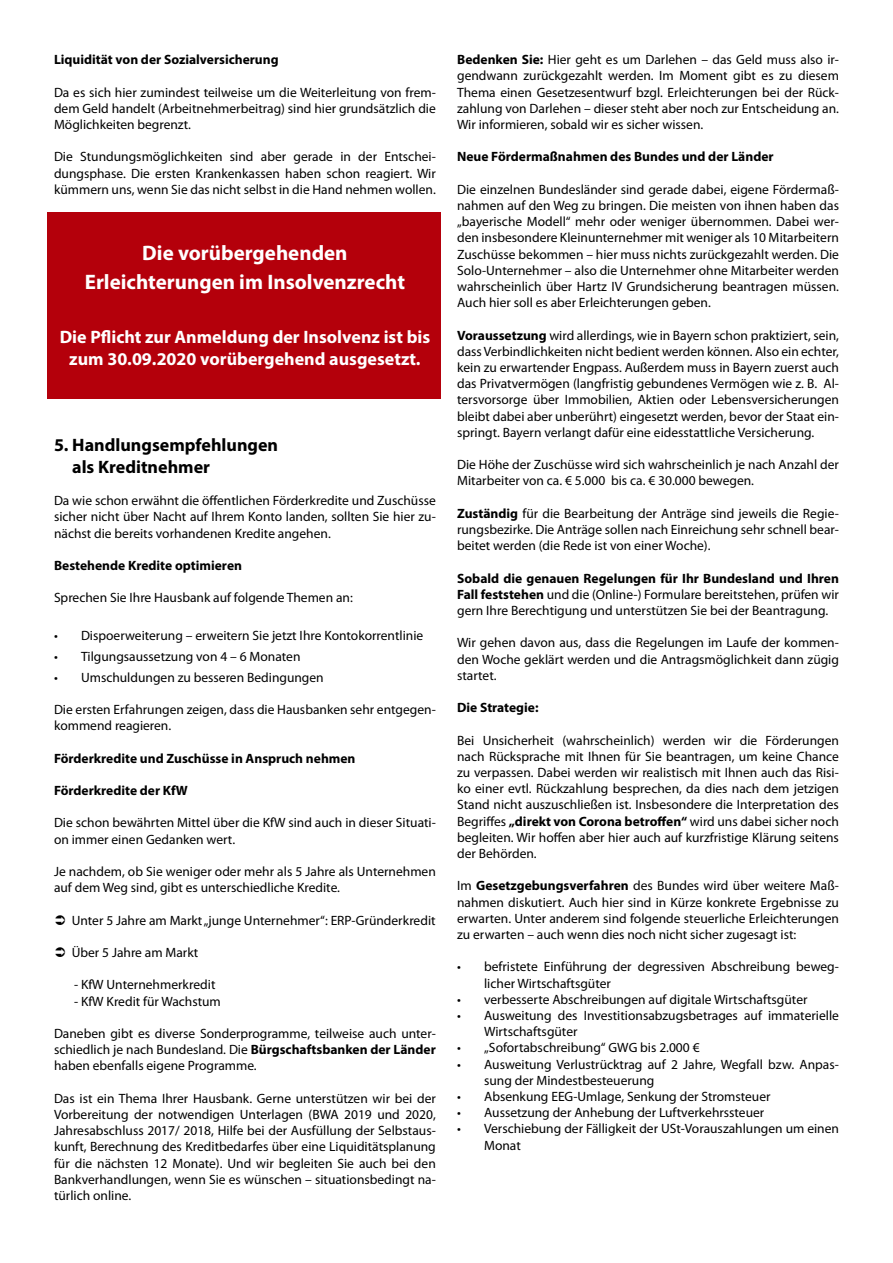
<style>
.page{position:relative;width:893px;height:1263px;background:#fff}
.page>*{position:absolute;margin:0;border:0;box-sizing:border-box;transform-origin:0 0}
.t1{font:700 21px/28.8px "Myriad Pro";color:#fff;text-align:center}
.t2{font:700 18px/21.6px "Myriad Pro";color:#fff;text-align:center}
.t3{font:700 18px/21.6px "Myriad Pro";color:#000}
.t4{font:13.5px/16.2px "Myriad Pro";color:#000;text-align:justify}
.t5{font:700 13.5px "Myriad Pro";color:#000}
.s1{font-weight:700}
</style>
<div class="page">
<div style="left:47px;top:213px;width:394px;height:186px;background:#b4000b"></div>
<p class="t5" style="left:54px;top:51px;width:226px">Liquidität von der Sozialversicherung</p>
<p class="t4" style="left:54px;top:84px;width:383px">Da es sich hier zumindest teilweise um die Weiterleitung von frem&shy;dem Geld handelt (Arbeitnehmerbeitrag) sind hier grundsätzlich die Möglichkeiten begrenzt.</p>
<p class="t4" style="left:54px;top:148px;width:383px">Die Stundungsmöglichkeiten sind aber gerade in der Entschei&shy;dungsphase. Die ersten Krankenkassen haben schon reagiert. Wir kümmern uns, wenn Sie das nicht selbst in die Hand nehmen wollen.</p>
<h1 class="t1" style="left:85px;top:238px;width:322px">Die vorübergehenden<br>Erleichterungen im Insolvenzrecht</h1>
<h2 class="t2" style="left:60px;top:326px;width:372px">Die Pflicht zur Anmeldung der Insolvenz ist bis zum 30.09.2020 vorübergehend ausgesetzt.</h2>
<h2 class="t3" style="left:72px;top:434px;width:207px;text-indent:-18px">5. Handlungsempfehlungen als Kreditnehmer</h2>
<p class="t4" style="left:54px;top:492px;width:383px">Da wie schon erwähnt die öffentlichen Förderkredite und Zuschüsse sicher nicht über Nacht auf Ihrem Konto landen, sollten Sie hier zu&shy;nächst die bereits vorhandenen Kredite angehen.</p>
<p class="t5" style="left:54px;top:557px;width:190px">Bestehende Kredite optimieren</p>
<p class="t4" style="left:54px;top:589px;width:300px">Sprechen Sie Ihre Hausbank auf folgende Themen an:</p>
<p class="t4" style="left:54px;top:627px;width:371px">• Dispoerweiterung – erweitern Sie jetzt Ihre Kontokorrentlinie</p>
<p class="t4" style="left:54px;top:648px;width:248px">• Tilgungsaussetzung von 4 – 6 Monaten</p>
<p class="t4" style="left:54px;top:669px;width:271px">• Umschuldungen zu besseren Bedingungen</p>
<p class="t4" style="left:54px;top:701px;width:383px">Die ersten Erfahrungen zeigen, dass die Hausbanken sehr entgegen&shy;kommend reagieren.</p>
<p class="t5" style="left:54px;top:749px;width:303px">Förderkredite und Zuschüsse in Anspruch nehmen</p>
<p class="t5" style="left:54px;top:782px;width:135px">Förderkredite der KfW</p>
<p class="t4" style="left:54px;top:815px;width:383px">Die schon bewährten Mittel über die KfW sind auch in dieser Situati&shy;on immer einen Gedanken wert.</p>
<p class="t4" style="left:54px;top:863px;width:383px">Je nachdem, ob Sie weniger oder mehr als 5 Jahre als Unternehmen auf dem Weg sind, gibt es unterschiedliche Kredite.</p>
<p class="t4" style="left:72px;top:912px;width:365px">Unter 5 Jahre am Markt „junge Unternehmer“: ERP-Gründerkredit</p>
<p class="t4" style="left:72px;top:944px;width:128px">Über 5 Jahre am Markt</p>
<p class="t4" style="left:74px;top:977px;width:143px">- KfW Unternehmerkredit</p>
<p class="t4" style="left:74px;top:993px;width:148px">- KfW Kredit für Wachstum</p>
<p class="t4" style="left:54px;top:1025px;width:383px">Daneben gibt es diverse Sonderprogramme, teilweise auch unter&shy;schiedlich je nach Bundesland. Die <span class="s1">Bürgschaftsbanken der Länder </span>haben ebenfalls eigene Programme.</p>
<p class="t4" style="left:54px;top:1090px;width:383px">Das ist ein Thema Ihrer Hausbank. Gerne unterstützen wir bei der Vorbereitung der notwendigen Unterlagen (BWA 2019 und 2020, Jahresabschluss 2017/ 2018, Hilfe bei der Ausfüllung der Selbstaus&shy;kunft, Berechnung des Kreditbedarfes über eine Liquiditätsplanung für die nächsten 12 Monate). Und wir begleiten Sie auch bei den Bankverhandlungen, wenn Sie es wünschen – situationsbedingt na&shy;türlich online.</p>
<p class="t4" style="left:457px;top:51px;width:383px"><span class="s1">Bedenken Sie:</span> Hier geht es um Darlehen – das Geld muss also ir&shy;gendwann zurückgezahlt werden. Im Moment gibt es zu diesem Thema einen Gesetzesentwurf bzgl. Erleichterungen bei der Rück&shy;zahlung von Darlehen – dieser steht aber noch zur Entscheidung an.<br>Wir informieren, sobald wir es sicher wissen.</p>
<p class="t5" style="left:457px;top:148px;width:318px">Neue Fördermaßnahmen des Bundes und der Länder</p>
<p class="t4" style="left:457px;top:181px;width:383px">Die einzelnen Bundesländer sind gerade dabei, eigene Fördermaß&shy;nahmen auf den Weg zu bringen. Die meisten von ihnen haben das „bayerische Modell“ mehr oder weniger übernommen. Dabei wer&shy;den insbesondere Kleinunternehmer mit weniger als 10 Mitarbeitern Zuschüsse bekommen – hier muss nichts zurückgezahlt werden. Die Solo-Unternehmer – also die Unternehmer ohne Mitarbeiter werden wahrscheinlich über Hartz IV Grundsicherung beantragen müssen.<br>Auch hier soll es aber Erleichterungen geben.</p>
<p class="t4" style="left:457px;top:327px;width:383px"><span class="s1">Voraussetzung</span> wird allerdings, wie in Bayern schon praktiziert, sein, dass Verbindlichkeiten nicht bedient werden können. Also ein echter, kein zu erwartender Engpass. Außerdem muss in Bayern zuerst auch das Privatvermögen (langfristig gebundenes Vermögen wie z. B. Al&shy;tersvorsorge über Immobilien, Aktien oder Lebensversicherungen bleibt dabei aber unberührt) eingesetzt werden, bevor der Staat ein&shy;springt. Bayern verlangt dafür eine eidesstattliche Versicherung.</p>
<p class="t4" style="left:457px;top:456px;width:383px">Die Höhe der Zuschüsse wird sich wahrscheinlich je nach Anzahl der<br>Mitarbeiter von ca. € 5.000 bis ca. € 30.000 bewegen.</p>
<p class="t4" style="left:457px;top:505px;width:383px"><span class="s1">Zuständig</span> für die Bearbeitung der Anträge sind jeweils die Regie&shy;rungsbezirke. Die Anträge sollen nach Einreichung sehr schnell bear&shy;beitet werden (die Rede ist von einer Woche).</p>
<p class="t4" style="left:457px;top:570px;width:383px"><span class="s1">Sobald die genauen Regelungen für Ihr Bundesland und Ihren Fall feststehen</span> und die (Online-) Formulare bereitstehen, prüfen wir gern Ihre Berechtigung und unterstützen Sie bei der Beantragung.</p>
<p class="t4" style="left:457px;top:635px;width:383px">Wir gehen davon aus, dass die Regelungen im Laufe der kommen&shy;den Woche geklärt werden und die Antragsmöglichkeit dann zügig startet.</p>
<p class="t5" style="left:457px;top:699px;width:83px">Die Strategie:</p>
<p class="t4" style="left:457px;top:732px;width:383px">Bei Unsicherheit (wahrscheinlich) werden wir die Förderungen nach Rücksprache mit Ihnen für Sie beantragen, um keine Chance zu verpassen. Dabei werden wir realistisch mit Ihnen auch das Risi&shy;ko einer evtl. Rückzahlung besprechen, da dies nach dem jetzigen Stand nicht auszuschließen ist. Insbesondere die Interpretation des Begriffes <span class="s1">„direkt von Corona betroffen“</span> wird uns dabei sicher noch begleiten. Wir hoffen aber hier auch auf kurzfristige Klärung seitens der Behörden.</p>
<p class="t4" style="left:457px;top:878px;width:383px">Im <span class="s1">Gesetzgebungsverfahren</span> des Bundes wird über weitere Maß&shy;nahmen diskutiert. Auch hier sind in Kürze konkrete Ergebnisse zu erwarten. Unter anderem sind folgende steuerliche Erleichterungen zu erwarten – auch wenn dies noch nicht sicher zugesagt ist:</p>
<p class="t4" style="left:484px;top:959px;width:356px;text-indent:-27px">• befristete Einführung der degressiven Abschreibung beweg&shy;licher Wirtschaftsgüter</p>
<p class="t4" style="left:457px;top:991px;width:352px">• verbesserte Abschreibungen auf digitale Wirtschaftsgüter</p>
<p class="t4" style="left:484px;top:1007px;width:356px;text-indent:-27px">• Ausweitung des Investitionsabzugsbetrages auf immaterielle<br>Wirtschaftsgüter</p>
<p class="t4" style="left:457px;top:1040px;width:244px">• „Sofortabschreibung“ GWG bis 2.000 €</p>
<p class="t4" style="left:484px;top:1056px;width:356px;text-indent:-27px">• Ausweitung Verlustrücktrag auf 2 Jahre, Wegfall bzw. Anpas&shy;sung der Mindestbesteuerung</p>
<p class="t4" style="left:457px;top:1088px;width:315px">• Absenkung EEG-Umlage, Senkung der Stromsteuer</p>
<p class="t4" style="left:457px;top:1104px;width:309px">• Aussetzung der Anhebung der Luftverkehrssteuer</p>
<p class="t4" style="left:484px;top:1121px;width:356px;text-indent:-27px">• Verschiebung der Fälligkeit der USt-Vorauszahlungen um einen<br>Monat</p>
</div>
